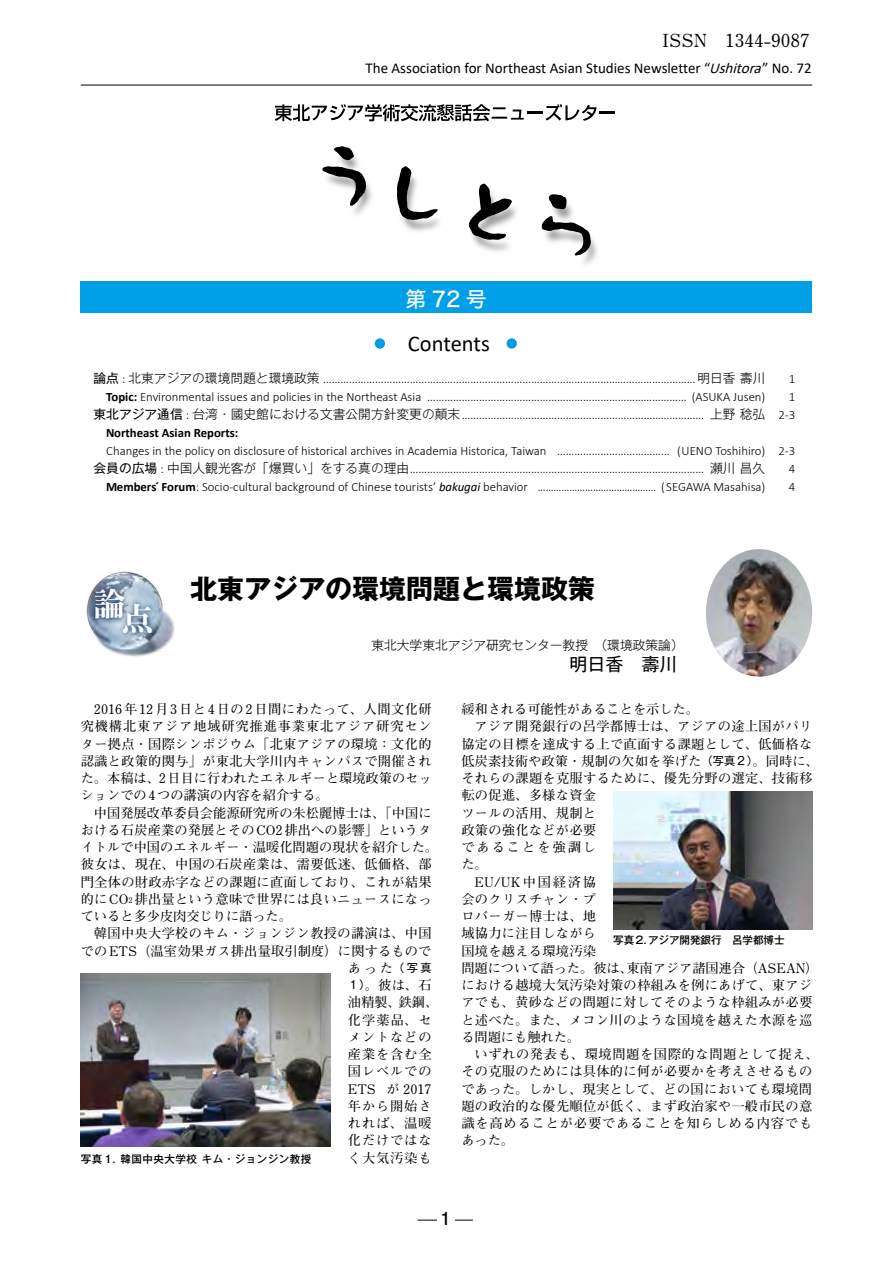
<style>
.page{position:relative;width:893px;height:1263px;background:#fff}
.page>*{position:absolute;margin:0;border:0;box-sizing:border-box;transform-origin:0 0}
.t1{font:32.25px "Iwa O Min Pro Eb";color:#fff}
.t2{font:700 27px "Gothic MB101 Pro";color:#000}
.t3{font:22.5px "Calibri";color:#000}
.t4{font:21px "Hira Kaku Std W5";color:#fff}
.t5{font:700 18px "Futo Min A101 Pro";color:#000}
.t6{font:18px "Gothic MB101 Pro";color:#000}
.t7{font:700 18px "Futo Go B101 Pro";color:#000}
.t8{font:15px "Calibri";color:#000}
.t9{font:700 13.2px/17.2px "Futo Min A101 Pro";letter-spacing:.025em;color:#000;text-align:justify}
.t10{font:700 13.2px "Futo Min A101 Pro";color:#000}
.t11{font:700 13.2px "Futo Min A101 Pro";letter-spacing:.05em;color:#000}
.t12{font:700 13.2px "Futo Min A101 Pro";letter-spacing:.065em;color:#000}
.t13{font:700 13.2px "Futo Min A101 Pro";letter-spacing:.14em;color:#000}
.t14{font:700 13.2px "Futo Min A101 Pro";letter-spacing:.15em;color:#000}
.t15{font:300 12.75px/18px "Calibri";color:#000}
.t16{font:300 12.75px "Gothic MB101 Pro";color:#000}
.t17{font:700 12.75px "Calibri";color:#000}
.t18{font:500 10.5px "Gothic MB101 Pro";letter-spacing:.05em;color:#000}
.t19{font:500 10.5px "Gothic MB101 Pro";color:#000}
.s1{font-style:italic}
.s2{font-family:"Gothic MB101 Pro";font-weight:400}
.s3{font-family:"Gothic MB101 Pro"}
.s4{font-weight:700}
.s5{font-weight:400;font-style:italic}
.s6{font-size:7.65px}
.s7{font-family:"Gothic MB101 Pro";font-weight:400;font-size:11.25px}
</style>
<div class="page">
<hr style="left:81px;top:85px;width:731px;height:1px;background:#000">
<hr style="left:418px;top:1220px;width:55px;height:1px;background:#000">
<div style="left:437px;top:1205px;width:17px;height:30px;background:#fff"></div>
<img style="left:339px;top:156px;width:258px;height:109px">
<svg style="left:542px;top:216px;width:49px;height:40px"></svg>
<svg style="left:549px;top:194px;width:18px;height:15px"></svg>
<svg style="left:469px;top:184px;width:43px;height:56px"></svg>
<svg style="left:322px;top:166px;width:44px;height:40px"></svg>
<svg style="left:397px;top:166px;width:41px;height:54px"></svg>
<svg style="left:334px;top:146px;width:20px;height:14px"></svg>
<svg style="left:275px;top:104px;width:340px;height:17px"></svg>
<div style="left:81px;top:281px;width:731px;height:32px;background:#00a0e9"></div>
<img style="left:93px;top:571px;width:81px;height:86px">
<img style="left:86px;top:579px;width:47px;height:54px">
<img style="left:113px;top:593px;width:49px;height:55px">
<div style="left:375px;top:338px;width:10px;height:11px;background:#009de6;border-radius:50%"></div>
<div style="left:507px;top:338px;width:10px;height:11px;background:#009de6;border-radius:50%"></div>
<img style="left:706px;top:549px;width:106px;height:128px">
<img style="left:613px;top:792px;width:199px;height:137px">
<img style="left:81px;top:973px;width:250px;height:174px">
<h3 class="t5" style="left:662px;top:26px;width:149px">ISSN 1344-9087</h3>
<p class="t8" style="left:366px;top:58px;width:448px">The Association for Northeast Asian Studies Newsletter “<span class="s1">Ushitora</span>” No. 72</p>
<h3 class="t4" style="left:405px;top:283px;width:83px">第72号</h3>
<h3 class="t3" style="left:408px;top:328px;width:83px">Contents</h3>
<p class="t15" style="left:94px;top:370px;width:673px"><span class="s2">論点</span> : <span class="s3">北東アジアの環境問題と環境政策</span> …………………………………………………………………………………………………………………<span class="s3">明日香 壽川</span></p>
<p class="t15" style="left:789px;top:370px;width:8px">1</p>
<p class="t15" style="left:106px;top:388px;width:661px"><span class="s4">Topic:</span> Environmental issues and policies in the Northeast Asia ……………………………………………………………………………… (ASUKA Jusen)</p>
<p class="t15" style="left:789px;top:388px;width:8px">1</p>
<p class="t15" style="left:94px;top:406px;width:703px"><span class="s2">東北アジア通信</span> : <span class="s3">台湾・國史館における文書公開方針変更の顛末</span>………………………………………………………………………… <span class="s3">上野 稔弘</span> 2-3</p>
<p class="t17" style="left:106px;top:424px;width:134px">Northeast Asian Reports:</p>
<p class="t15" style="left:94px;top:442px;width:703px;text-indent:13px">Changes in the policy on disclosure of historical archives in Academia Historica, Taiwan ………………………………… (UENO Toshihiro) 2-3<span class="s2">会員の広場</span> : <span class="s3">中国人観光客が「爆買い」をする真の理由</span>………………………………………………………………………………………… <span class="s3">瀬川 昌久</span></p>
<p class="t15" style="left:789px;top:460px;width:8px">4</p>
<p class="t15" style="left:106px;top:478px;width:661px"><span class="s4">Members´ Forum</span>: Socio-cultural background of Chinese tourists’ <span class="s5">bakugai</span> behavior ……………………………………… (SEGAWA Masahisa)</p>
<p class="t15" style="left:789px;top:478px;width:8px">4</p>
<h1 class="t1" style="left:93px;top:589px;width:62px">論点</h1>
<h2 class="t2" style="left:190px;top:566px;width:407px">北東アジアの環境問題と環境政策</h2>
<p class="t16" style="left:371px;top:634px;width:314px">東北大学東北アジア研究センター教授　（環境政策論）</p>
<h3 class="t6" style="left:569px;top:649px;width:109px">明日香　壽川</h3>
<p class="t9" style="left:81px;top:699px;width:352px;text-indent:13px">2016年12月3日と4日の2日間にわたって、人間文化研究機構北東アジア地域研究推進事業東北アジア研究センター拠点・国際シンポジウム「北東アジアの環境：文化的認識と政策的関与」が東北大学川内キャンパスで開催された。本稿は、2日目に行われたエネルギーと環境政策のセッションでの4つの講演の内容を紹介する。</p>
<p class="t9" style="left:81px;top:802px;width:359px;text-align:left;text-indent:13px">中国発展改革委員会能源研究所の朱松麗博士は、「中国における石炭産業の発展とそのCO2排出への影響」というタイトルで中国のエネルギー・温暖化問題の現状を紹介した。彼女は、現在、中国の石炭産業は、需要低迷、低価格、部門全体の財政赤字などの課題に直面しており、これが結果的にCO<span class="s6">2</span> 排出量という意味で世界には良いニュースになっていると多少皮肉交じりに語った。</p>
<p class="t9" style="left:94px;top:923px;width:339px">韓国中央大学校のキム・ジョンジン教授の講演は、中国</p>
<p class="t9" style="left:81px;top:940px;width:352px">でのETS（温室効果ガス排出量取引制度）に関するもので</p>
<p class="t9" style="left:348px;top:957px;width:85px">あった<span class="s7">（写真</span></p>
<p class="t9" style="left:348px;top:975px;width:85px"><span class="s7">１）</span>。彼は、石</p>
<p class="t9" style="left:348px;top:992px;width:92px">油精製、鉄鋼、</p>
<p class="t9" style="left:348px;top:1009px;width:85px">化学薬品、セ</p>
<p class="t9" style="left:348px;top:1026px;width:85px">メントなどの</p>
<p class="t9" style="left:348px;top:1044px;width:85px">産業を含む全</p>
<p class="t9" style="left:348px;top:1061px;width:85px">国レベルでの</p>
<p class="t9" style="left:348px;top:1078px;width:85px">ETS が 2017</p>
<p class="t9" style="left:348px;top:1095px;width:85px">年から開始さ</p>
<p class="t9" style="left:348px;top:1113px;width:85px">れれば、温暖</p>
<p class="t9" style="left:348px;top:1130px;width:85px">化だけではな</p>
<p class="t9" style="left:348px;top:1147px;width:85px">く大気汚染も</p>
<p class="t18" style="left:81px;top:1150px;width:232px">写真1. 韓国中央大学校 キム・ジョンジン教授</p>
<p class="t10" style="left:461px;top:699px;width:239px">緩和される可能性があることを示した。</p>
<p class="t9" style="left:475px;top:716px;width:339px">アジア開発銀行の呂学都博士は、アジアの途上国がパリ</p>
<p class="t9" style="left:461px;top:733px;width:352px">協定の目標を達成する上で直面する課題として、低価格な</p>
<p class="t9" style="left:461px;top:750px;width:359px">低炭素技術や政策・規制の欠如を挙げた<span class="s7">（写真２）</span>。同時に、</p>
<p class="t9" style="left:461px;top:768px;width:352px">それらの課題を克服するために、優先分野の選定、技術移</p>
<p class="t9" style="left:461px;top:785px;width:136px">転の促進、多様な資金</p>
<p class="t9" style="left:461px;top:802px;width:136px">ツールの活用、規制と</p>
<p class="t9" style="left:461px;top:819px;width:136px">政策の強化などが必要</p>
<p class="t14" style="left:461px;top:837px;width:136px">であることを強調し</p>
<p class="t9" style="left:461px;top:854px;width:28px">た。</p>
<p class="t13" style="left:475px;top:871px;width:123px">EU/UK中国経済協</p>
<p class="t9" style="left:461px;top:888px;width:136px">会のクリスチャン・プ</p>
<p class="t9" style="left:461px;top:906px;width:136px">ロバーガー博士は、地</p>
<p class="t9" style="left:461px;top:923px;width:136px">域協力に注目しながら</p>
<p class="t9" style="left:461px;top:940px;width:136px">国境を越える環境汚染</p>
<p class="t10" style="left:461px;top:957px;width:359px">問題について語った。彼は、東南アジア諸国連合（ASEAN）</p>
<p class="t9" style="left:461px;top:975px;width:352px">における越境大気汚染対策の枠組みを例にあげて、東アジ</p>
<p class="t9" style="left:461px;top:992px;width:352px">アでも、黄砂などの問題に対してそのような枠組みが必要</p>
<p class="t9" style="left:461px;top:1009px;width:352px">と述べた。また、メコン川のような国境を越えた水源を巡</p>
<p class="t10" style="left:461px;top:1026px;width:120px">る問題にも触れた。</p>
<p class="t11" style="left:475px;top:1044px;width:346px">いずれの発表も、環境問題を国際的な問題として捉え、</p>
<p class="t9" style="left:461px;top:1061px;width:352px">その克服のためには具体的に何が必要かを考えさせるもの</p>
<p class="t9" style="left:461px;top:1078px;width:352px">であった。しかし、現実として、どの国においても環境問</p>
<p class="t9" style="left:461px;top:1096px;width:352px">題の政治的な優先順位が低く、まず政治家や一般市民の意</p>
<p class="t12" style="left:461px;top:1113px;width:352px">識を高めることが必要であることを知らしめる内容でも</p>
<p class="t9" style="left:461px;top:1130px;width:54px">あった。</p>
<p class="t19" style="left:613px;top:931px;width:173px">写真2.アジア開発銀行　呂学都博士</p>
<h3 class="t7" style="left:441px;top:1204px;width:12px">1</h3>
</div>
